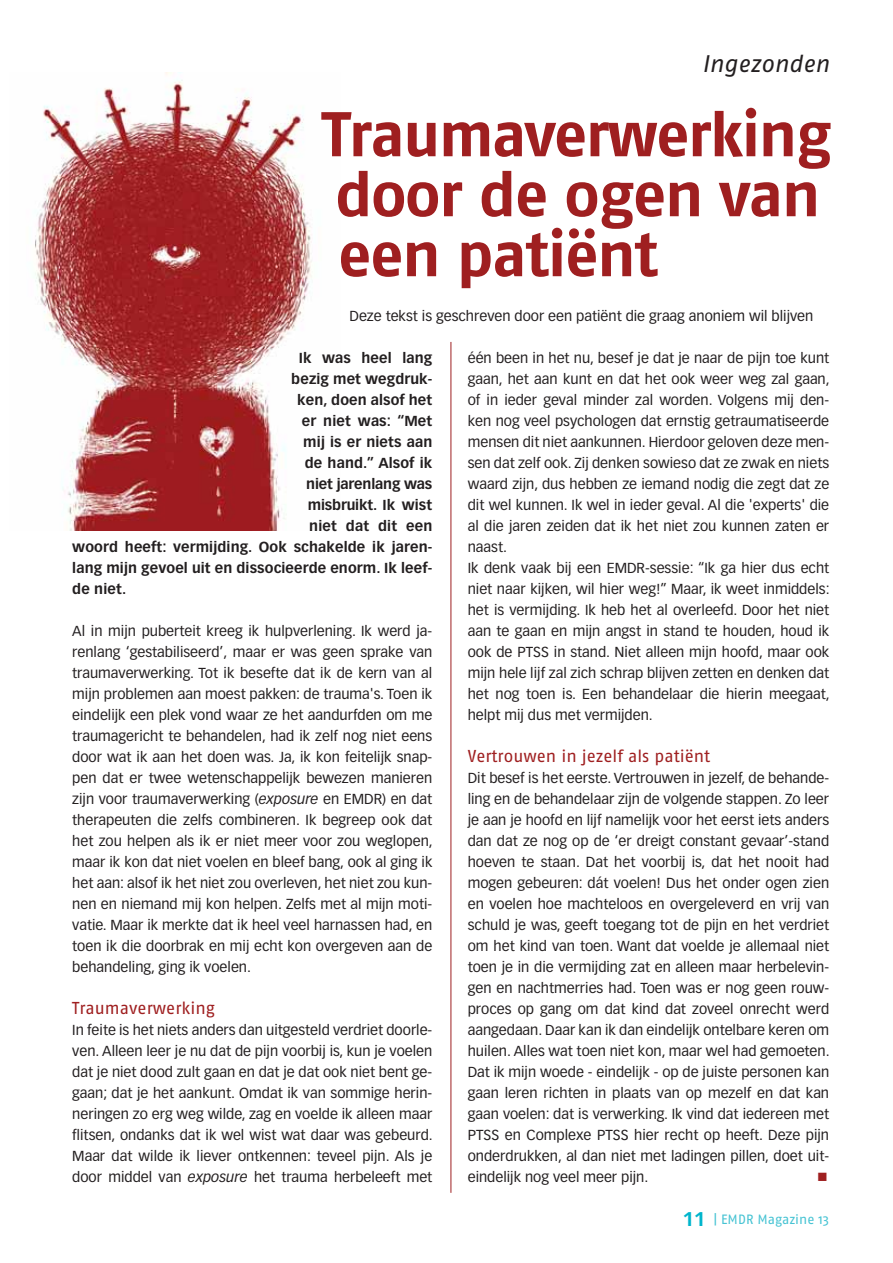
<style>
.page{position:relative;width:893px;height:1263px;background:#fff}
.page>*{position:absolute;margin:0;border:0;box-sizing:border-box;transform-origin:0 0}
.t1{font:700 63px/60px "Fago No";letter-spacing:-.025em;color:#9f1f20}
.t2{font:italic 24px "Fago No";color:#231f20}
.t3{font:17.25px "Fago No";color:#9f1f20}
.t4{font:14.25px/21px "Vectora LH";color:#231f20;text-align:justify}
.t5{font:700 14.25px "Vectora LH";letter-spacing:.01em;color:#231f20}
.t6{font:700 14.25px "Vectora LH";letter-spacing:-.01em;color:#231f20}
.t7{font:13.5px "Fago No";color:#46c3d3}
.s1{font-style:italic}
.s2{font-family:"Vectora LH";font-weight:700;font-size:19.5px;color:#00b5cc}
</style>
<div class="page">
<img style="left:35px;top:73px;width:277px;height:458px">
<hr style="left:451px;top:342px;width:1px;height:851px;background:#9f1f20">
<h2 class="t2" style="left:702px;top:53px;width:129px">Ingezonden</h2>
<h1 class="t1" style="left:321px;top:109px;width:512px">Traumaverwerking door de ogen van een patiënt</h1>
<p class="t4" style="left:350px;top:306px;width:465px">Deze tekst is geschreven door een patiënt die graag anoniem wil blijven</p>
<p class="t5" style="left:299px;top:352px;width:135px">Ik was heel lang</p>
<p class="t5" style="left:291px;top:373px;width:143px">bezig met wegdruk-</p>
<p class="t5" style="left:297px;top:394px;width:137px">ken, doen alsof het</p>
<p class="t5" style="left:302px;top:415px;width:132px">er niet was: “Met</p>
<p class="t5" style="left:303px;top:436px;width:130px">mij is er niets aan</p>
<p class="t5" style="left:305px;top:457px;width:129px">de hand.” Alsof ik</p>
<p class="t6" style="left:306px;top:478px;width:128px">niet jarenlang was</p>
<p class="t6" style="left:308px;top:499px;width:126px">misbruikt. Ik wist</p>
<p class="t5" style="left:309px;top:520px;width:125px">niet dat dit een</p>
<p class="t5" style="left:72px;top:541px;width:361px">woord heeft: vermijding. Ook schakelde ik jaren-</p>
<p class="t5" style="left:72px;top:562px;width:362px">lang mijn gevoel uit en dissocieerde enorm. Ik leef-</p>
<p class="t5" style="left:72px;top:583px;width:56px">de niet.</p>
<p class="t4" style="left:72px;top:621px;width:362px">Al in mijn puberteit kreeg ik hulpverlening. Ik werd ja&shy;renlang ‘gestabiliseerd’, maar er was geen sprake van traumaverwerking. Tot ik besefte dat ik de kern van al mijn problemen aan moest pakken: de trauma's. Toen ik eindelijk een plek vond waar ze het aandurfden om me traumagericht te behandelen, had ik zelf nog niet eens door wat ik aan het doen was. Ja, ik kon feitelijk snap&shy;pen dat er twee wetenschappelijk bewezen manieren zijn voor traumaverwerking (<span class="s1">exposure</span> en EMDR) en dat therapeuten die zelfs combineren. Ik begreep ook dat het zou helpen als ik er niet meer voor zou weglopen, maar ik kon dat niet voelen en bleef bang, ook al ging ik het aan: alsof ik het niet zou overleven, het niet zou kun&shy;nen en niemand mij kon helpen. Zelfs met al mijn moti&shy;vatie. Maar ik merkte dat ik heel veel harnassen had, en toen ik die doorbrak en mij echt kon overgeven aan de behandeling, ging ik voelen.</p>
<p class="t3" style="left:72px;top:1000px;width:144px">Traumaverwerking</p>
<p class="t4" style="left:72px;top:1020px;width:362px">In feite is het niets anders dan uitgesteld verdriet doorle&shy;ven. Alleen leer je nu dat de pijn voorbij is, kun je voelen dat je niet dood zult gaan en dat je dat ook niet bent ge&shy;gaan; dat je het aankunt. Omdat ik van sommige herin&shy;neringen zo erg weg wilde, zag en voelde ik alleen maar flitsen, ondanks dat ik wel wist wat daar was gebeurd.<br>Maar dat wilde ik liever ontkennen: teveel pijn. Als je door middel van <span class="s1">exposure</span> het trauma herbeleeft met</p>
<p class="t4" style="left:468px;top:348px;width:363px;text-align:left">één been in het nu, besef je dat je naar de pijn toe kunt gaan, het aan kunt en dat het ook weer weg zal gaan, of in ieder geval minder zal worden. Volgens mij den&shy;ken nog veel psychologen dat ernstig getraumatiseerde mensen dit niet aankunnen. Hierdoor geloven deze men&shy;sen dat zelf ook. Zij denken sowieso dat ze zwak en niets waard zijn, dus hebben ze iemand nodig die zegt dat ze dit wel kunnen. Ik wel in ieder geval. Al die 'experts' die al die jaren zeiden dat ik het niet zou kunnen zaten er naast.<br>Ik denk vaak bij een EMDR-sessie: “Ik ga hier dus echt niet naar kijken, wil hier weg!” Maar, ik weet inmiddels: het is vermijding. Ik heb het al overleefd. Door het niet aan te gaan en mijn angst in stand te houden, houd ik ook de PTSS in stand. Niet alleen mijn hoofd, maar ook mijn hele lijf zal zich schrap blijven zetten en denken dat het nog toen is. Een behandelaar die hierin meegaat, helpt mij dus met vermijden.</p>
<p class="t3" style="left:468px;top:748px;width:244px">Vertrouwen in jezelf als patiënt</p>
<p class="t4" style="left:468px;top:768px;width:363px">Dit besef is het eerste. Vertrouwen in jezelf, de behande&shy;ling en de behandelaar zijn de volgende stappen. Zo leer je aan je hoofd en lijf namelijk voor het eerst iets anders dan dat ze nog op de ‘er dreigt constant gevaar’-stand hoeven te staan. Dat het voorbij is, dat het nooit had mogen gebeuren: dát voelen! Dus het onder ogen zien en voelen hoe machteloos en overgeleverd en vrij van schuld je was, geeft toegang tot de pijn en het verdriet om het kind van toen. Want dat voelde je allemaal niet toen je in die vermijding zat en alleen maar herbelevin&shy;gen en nachtmerries had. Toen was er nog geen rouw&shy;proces op gang om dat kind dat zoveel onrecht werd aangedaan. Daar kan ik dan eindelijk ontelbare keren om huilen. Alles wat toen niet kon, maar wel had gemoeten.<br>Dat ik mijn woede - eindelijk - op de juiste personen kan gaan leren richten in plaats van op mezelf en dat kan gaan voelen: dat is verwerking. Ik vind dat iedereen met PTSS en Complexe PTSS hier recht op heeft. Deze pijn onderdrukken, al dan niet met ladingen pillen, doet uit&shy;eindelijk nog veel meer pijn.</p>
<p class="t7" style="left:682px;top:1213px;width:148px"><span class="s2">11</span> | EMDR Magazine 13</p>
</div>
